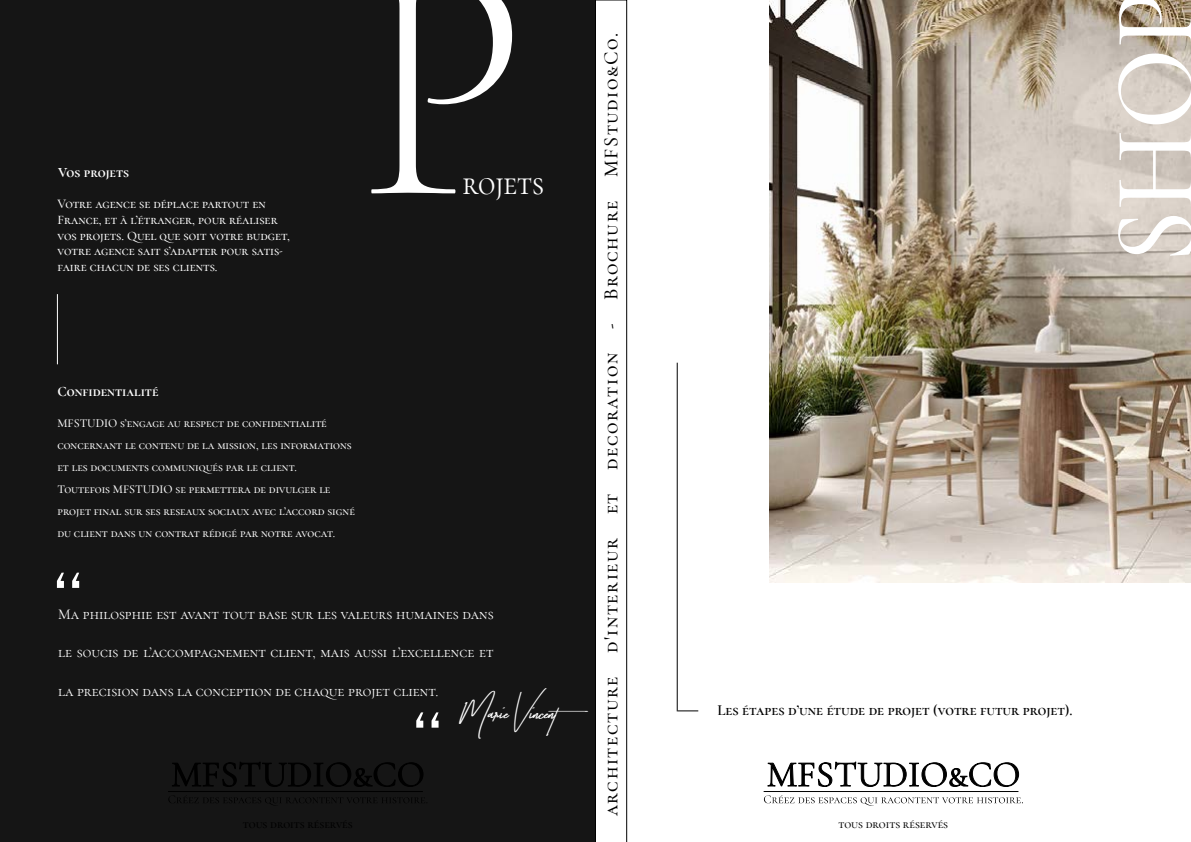
<style>
.page{position:relative;width:1191px;height:842px;background:#fff}
.page>*{position:absolute;margin:0;border:0;box-sizing:border-box;transform-origin:0 0}
.t1{font:300 340.1px "Cormorant SC";color:#fff;scale:.91 1}
.t2{font:500 116.6px "Cormorant SC";color:#fff;scale:.91 1}
.t3{font:35.1px "Takenby Vultures Demo";color:#fff}
.t4{font:33px "Cormorant SC";color:#fff;scale:.91 1}
.t5{font:500 20px "Cormorant SC";letter-spacing:.08em;color:#000}
.t6{font:15px "Cormorant SC";color:#fff}
.t7{font:600 15px "Cormorant SC";color:#000}
.t8{font:700 14px "Cormorant SC";color:#fff}
.t9{font:500 13px/15.6px "Cormorant SC";color:#fff}
.t10{font:500 12px/22px "Cormorant SC";color:#fff}
.t11{font:500 12px "Cormorant SC";color:#000}
</style>
<div class="page">
<img style="left:769px;top:0;width:422px;height:582px">
<div style="left:0;top:0;width:599px;height:842px;background:#151515"></div>
<hr style="left:57px;top:294px;width:1px;height:70px;background:#fff">
<hr style="left:676px;top:363px;width:1px;height:348px;background:#000">
<svg style="left:764px;top:761px;width:259px;height:45px"></svg>
<hr style="left:763px;top:791px;width:255px;height:1px;background:#000">
<svg style="left:677px;top:710px;width:21px;height:1px"></svg>
<svg style="left:57px;top:573px;width:22px;height:15px"></svg>
<svg style="left:416px;top:712px;width:22px;height:16px"></svg>
<svg style="left:595px;top:0;width:32px;height:842px"></svg>
<svg style="left:168px;top:762px;width:256px;height:43px"></svg>
<hr style="left:168px;top:791px;width:255px;height:1px;background:#000">
<p class="t8" style="left:58px;top:164px;width:72px">Vos projets</p>
<p class="t9" style="left:57px;top:196px;width:234px">Votre agence se déplace partout en France, et à l’étranger, pour réaliser vos projets. Quel que soit votre budget, votre agence sait s’adapter pour satis&shy;faire chacun de ses clients.</p>
<h1 class="t1" style="left:358px;top:-121px;width:185px">P</h1>
<h3 class="t4" style="left:462px;top:164px;width:91px">rojets</h3>
<p class="t8" style="left:57px;top:383px;width:103px">Confidentialité</p>
<p class="t10" style="left:57px;top:412px;width:299px">MFSTUDIO s’engage au respect de confidentialité concernant le contenu de la mission, les informations et les documents communiqués par le client.<br>Toutefois MFSTUDIO se permettera de divulger le projet final sur ses reseaux sociaux avec l’accord signé du client dans un contrat rédigé par notre avocat.</p>
<p class="t6" style="left:58px;top:605px;width:437px">Ma philosphie est avant tout base sur les valeurs humaines dans</p>
<p class="t6" style="left:58px;top:643px;width:437px">le soucis de l’accompagnement client, mais aussi l’excellence et</p>
<p class="t6" style="left:58px;top:682px;width:382px">la precision dans la conception de chaque projet client.</p>
<h3 class="t3" style="left:462px;top:689px;width:136px">Marie Vincent</h3>
<h3 class="t5" style="left:599px;top:816px;width:785px;rotate:-90deg">architecture d'interieur et decoration - Brochure MFStudio&amp;Co.</h3>
<h2 class="t2" style="left:1083px;top:263px;width:301px;rotate:-90deg">SHOP</h2>
<p class="t7" style="left:717px;top:701px;width:357px">Les étapes d’une étude de projet (votre futur projet).</p>
<p class="t11" style="left:838px;top:816px;width:111px">tous droits réservés</p>
</div>
